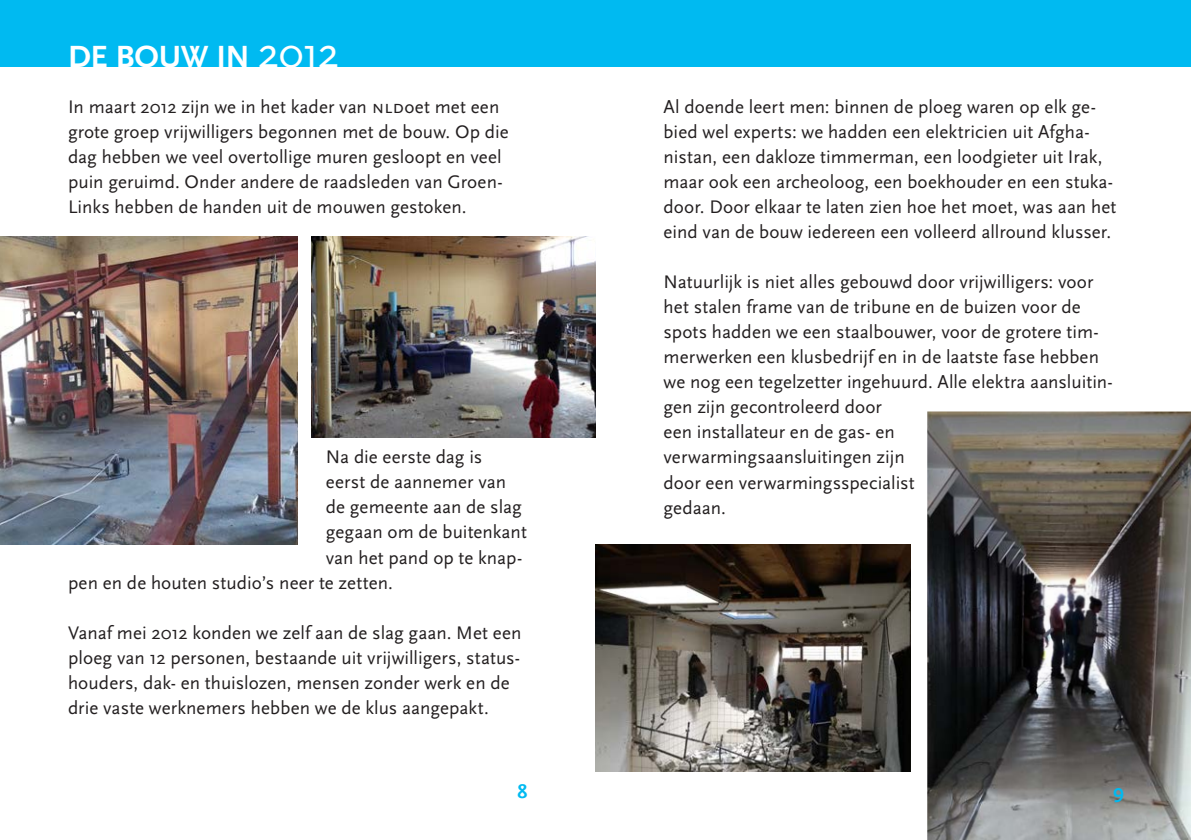
<style>
.page{position:relative;width:1191px;height:840px;background:#fff}
.page>*{position:absolute;margin:0;border:0;box-sizing:border-box;transform-origin:0 0}
.t1{font:700 32px "Scala Sans";letter-spacing:-.01em;color:#fff}
.t2{font:700 20px "Scala Sans";color:#00baf1}
.t3{font:19px/25px "Scala Sans";letter-spacing:.005em;color:#231f20}
.s1{font-weight:400;font-size:44px}
.s2{font-family:"Scala Sans Caps"}
</style>
<div class="page">
<img style="left:927px;top:411px;width:264px;height:428px">
<div style="left:0;top:0;width:1191px;height:67px;background:#00baf1"></div>
<img style="left:595px;top:544px;width:315px;height:227px">
<img style="left:0;top:236px;width:297px;height:308px">
<img style="left:312px;top:236px;width:283px;height:201px">
<p class="t1" style="left:68px;top:39px;width:273px">DE BOUW IN <span class="s1">2012</span></p>
<p class="t3" style="left:68px;top:95px;width:442px">In maart 2012 zijn we in het kader van <span class="s2">nld</span>oet met een grote groep vrijwilligers begonnen met de bouw. Op die dag hebben we veel overtollige muren gesloopt en veel puin geruimd. Onder andere de raadsleden van Groen-Links hebben de handen uit de mouwen gestoken.</p>
<p class="t3" style="left:326px;top:445px;width:158px">Na die eerste dag is</p>
<p class="t3" style="left:326px;top:470px;width:182px">eerst de aannemer van</p>
<p class="t3" style="left:326px;top:495px;width:197px">de gemeente aan de slag</p>
<p class="t3" style="left:326px;top:520px;width:202px">gegaan om de buitenkant</p>
<p class="t3" style="left:326px;top:545px;width:198px">van het pand op te knap-</p>
<p class="t3" style="left:68px;top:570px;width:326px">pen en de houten studio’s neer te zetten.</p>
<p class="t3" style="left:68px;top:620px;width:455px">Vanaf mei 2012 konden we zelf aan de slag gaan. Met een ploeg van 12 personen, bestaande uit vrijwilligers, status&shy;houders, dak- en thuislozen, mensen zonder werk en de drie vaste werknemers hebben we de klus aangepakt.</p>
<p class="t3" style="left:663px;top:95px;width:454px">Al doende leert men: binnen de ploeg waren op elk ge&shy;bied wel experts: we hadden een elektricien uit Afgha&shy;nistan, een dakloze timmerman, een loodgieter uit Irak, maar ook een archeoloog, een boekhouder en een stuka&shy;door. Door elkaar te laten zien hoe het moet, was aan het eind van de bouw iedereen een volleerd allround klusser.</p>
<p class="t3" style="left:663px;top:270px;width:451px">Natuurlijk is niet alles gebouwd door vrijwilligers: voor het stalen frame van de tribune en de buizen voor de spots hadden we een staalbouwer, voor de grotere tim&shy;merwerken een klusbedrijf en in de laatste fase hebben we nog een tegelzetter ingehuurd. Alle elektra aansluitin&shy;gen zijn gecontroleerd door</p>
<p class="t3" style="left:663px;top:420px;width:233px">een installateur en de gas- en</p>
<p class="t3" style="left:663px;top:445px;width:243px">verwarmingsaansluitingen zijn</p>
<p class="t3" style="left:663px;top:470px;width:253px">door een verwarmingsspecialist</p>
<p class="t3" style="left:663px;top:495px;width:64px">gedaan.</p>
<p class="t2" style="left:517px;top:780px;width:11px">8</p>
<p class="t2" style="left:1113px;top:780px;width:12px">9</p>
</div>
